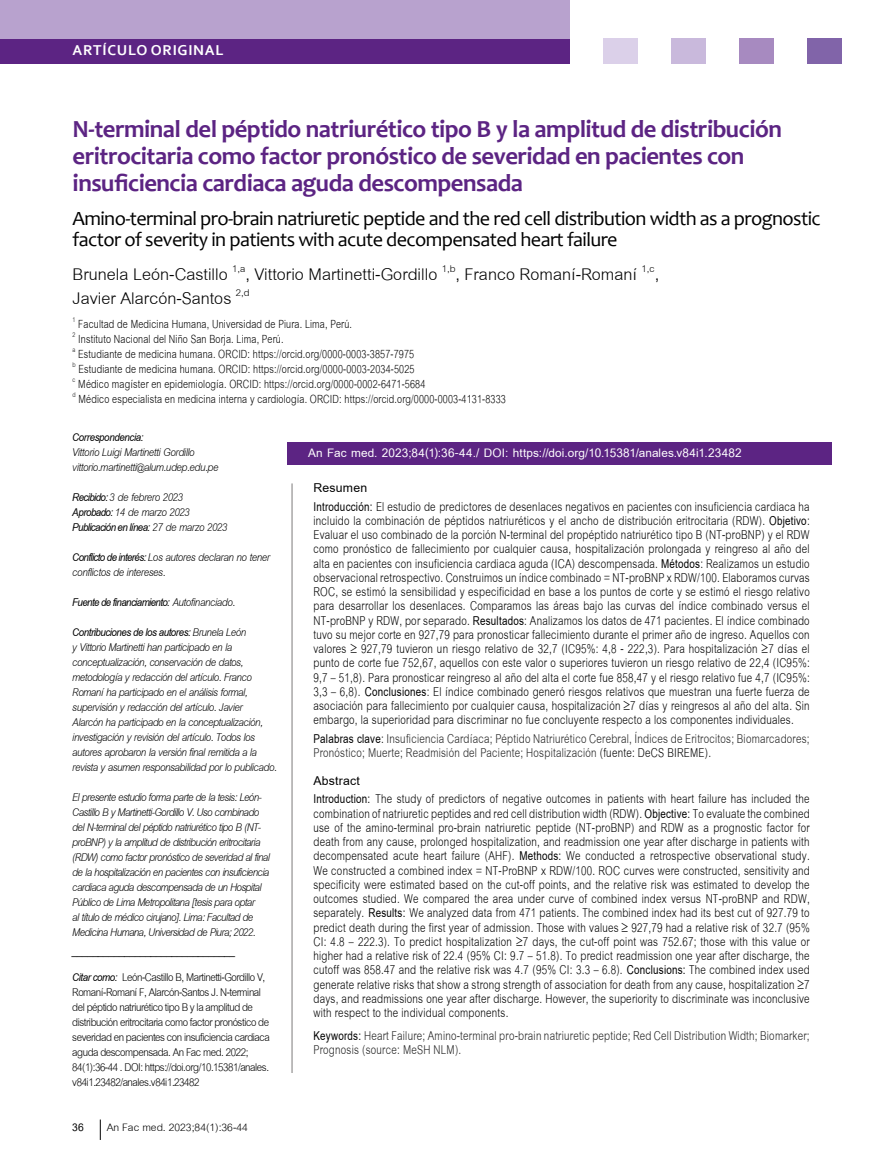
<style>
.page{position:relative;width:893px;height:1174px;background:#fff}
.page>*{position:absolute;margin:0;border:0;box-sizing:border-box;transform-origin:0 0}
.t1{font:700 24.75px/27px "Candara";letter-spacing:-.02em;color:#5c2483}
.t2{font:24.75px/24px "Cordia UPC";color:#000}
.t3{font:20.25px/21px "Candara";letter-spacing:-.03em;color:#000}
.t4{font:18.75px/14.2px "Cordia UPC";letter-spacing:.015em;color:#000;scale:.8 1}
.t5{font:18.75px/14.2px "Cordia UPC";letter-spacing:.015em;color:#212121;scale:.8 1}
.t6{font:700 18px "Cordia UPC";letter-spacing:.005em;color:#fff}
.t7{font:17.25px/15px "Cordia UPC";letter-spacing:.01em;color:#000;scale:.8 1}
.t8{font:italic 16.5px/15px "Cordia UPC";letter-spacing:-.03em;color:#000;scale:.9 1}
.t9{font:16.5px/15px "Cordia UPC";letter-spacing:-.03em;color:#000;scale:.9 1}
.t10{font:italic 700 16.5px/30px "Cordia UPC";letter-spacing:-.03em;color:#000;scale:.9 1}
.t11{font:15.75px "Cordia UPC";color:#000}
.t12{font:700 15.75px "Cordia UPC";color:#000}
.t13{font:700 15px "Corbel";letter-spacing:.05em;color:#fff}
.s1{font-weight:700}
.s2{font-weight:400}
.s3{font-weight:400;font-style:normal}
.s4{font-weight:700;color:#000}
.s5{color:#000}
</style>
<div class="page">
<div style="left:808px;top:38px;width:34px;height:26px;background:#8164a9"></div>
<div style="left:604px;top:38px;width:34px;height:26px;background:#dbd0e9"></div>
<div style="left:672px;top:38px;width:34px;height:26px;background:#c9b9dc"></div>
<div style="left:740px;top:38px;width:34px;height:26px;background:#a78ac0"></div>
<div style="left:0;top:38px;width:570px;height:26px;background:#5c2483"></div>
<div style="left:0;top:0;width:570px;height:38px;background:#b8a2ce"></div>
<svg style="left:100px;top:1119px;width:1px;height:21px"></svg>
<div style="left:287px;top:442px;width:544px;height:23px;background:#5c2483"></div>
<hr style="left:292px;top:483px;width:1px;height:590px;background:#7c7b7b">
<p class="t13" style="left:73px;top:41px;width:153px">ARTÍCULO ORIGINAL</p>
<h1 class="t1" style="left:73px;top:115px;width:711px">N-terminal del péptido natriurético tipo B y la amplitud de distribución eritrocitaria como factor pronóstico de severidad en pacientes con insuficiencia cardiaca aguda descompensada</h1>
<p class="t3" style="left:73px;top:207px;width:750px">Amino-terminal pro-brain natriuretic peptide and the red cell distribution width as a prognostic factor of severity in patients with acute decompensated heart failure</p>
<h1 class="t2" style="left:73px;top:263px;width:588px">Brunela León-Castillo <sup>1,a</sup>, Vittorio Martinetti-Gordillo <sup>1,b</sup>, Franco Romaní-Romaní <sup>1,c</sup>,<br>Javier Alarcón-Santos <sup>2,d</sup></h1>
<p class="t7" style="left:73px;top:316px;width:543px"><sup>1</sup> Facultad de Medicina Humana, Universidad de Piura. Lima, Perú.<br><sup>2</sup> Instituto Nacional del Niño San Borja. Lima, Perú.<br><sup>a</sup> Estudiante de medicina humana. ORCID: https://orcid.org/0000-0003-3857-7975<br><sup>b</sup> Estudiante de medicina humana. ORCID: https://orcid.org/0000-0003-2034-5025<br><sup>c</sup> Médico magíster en epidemiología. ORCID: https://orcid.org/0000-0002-6471-5684<br><sup>d</sup> Médico especialista en medicina interna y cardiología. ORCID: https://orcid.org/0000-0003-4131-8333</p>
<p class="t10" style="left:72px;top:422px;width:81px">Correspondencia:</p>
<p class="t8" style="left:72px;top:444px;width:164px">Vittorio Luigi Martinetti Gordillo vittorio.martinetti@alum.udep.edu.pe</p>
<p class="t8" style="left:72px;top:489px;width:174px"><span class="s1">Recibido:</span> 3 de febrero 2023<br><span class="s1">Aprobado:</span>14 de marzo 2023<br><span class="s1">Publicación en línea:</span> 27 de marzo 2023</p>
<p class="t8" style="left:72px;top:549px;width:221px"><span class="s1">Conflicto de interés:</span> Los autores declaran no tener conflictos de intereses.</p>
<p class="t10" style="left:72px;top:587px;width:195px">Fuente de financiamiento: <span class="s2">Autofinanciado.<br></span>Contribuciones de los autores: <span class="s2">Brunela León</span></p>
<p class="t8" style="left:72px;top:639px;width:229px">y Vittorio Martinetti han participado en la conceptualización, conservación de datos, metodología y redacción del artículo. Franco Romaní ha participado en el análisis formal, supervisión y redacción del artículo. Javier Alarcón ha participado en la conceptualización, investigación y revisión del artículo. Todos los autores aprobaron la versión final remitida a la revista y asumen responsabilidad por lo publicado.</p>
<p class="t8" style="left:72px;top:789px;width:221px">El presente estudio forma parte de la tesis: León-Castillo B y Martinetti-Gordillo V. Uso combinado del N-terminal del péptido natriurético tipo B (NT&shy;proBNP) y la amplitud de distribución eritrocitaria (RDW) como factor pronóstico de severidad al final de la hospitalización en pacientes con insuficiencia cardiaca aguda descompensada de un Hospital Público de Lima Metropolitana [tesis para optar<br>al título de médico cirujano]. Lima: Facultad de Medicina Humana, Universidad de Piura; 2022.</p>
<p class="t10" style="left:72px;top:938px;width:216px;line-height:25.5px">_______________________________<br>Citar como: <span class="s3">León-Castillo B, Martinetti-Gordillo V,</span></p>
<p class="t9" style="left:72px;top:984px;width:221px">Romaní-Romaní F, Alarcón-Santos J. N-terminal del péptido natriurético tipo B y la amplitud de distribución eritrocitaria como factor pronóstico de severidad en pacientes con insuficiencia cardiaca aguda descompensada. An Fac med. 2022; 84(1):36-44 . DOI: https://doi.org/10.15381/anales. v84i1.23482/anales.v84i1.23482</p>
<p class="t12" style="left:72px;top:1118px;width:13px">36</p>
<p class="t11" style="left:107px;top:1117px;width:143px">An Fac med. 2023;84(1):36-44</p>
<p class="t6" style="left:308px;top:442px;width:435px">An Fac med. 2023;84(1):36-44./ DOI: https://doi.org/10.15381/anales.v84i1.23482</p>
<p class="t4" style="left:313px;top:479px;width:622px;line-height:18.5px"><span class="s1">Resumen<br>Introducción:</span> El estudio de predictores de desenlaces negativos en pacientes con insuficiencia cardiaca ha</p>
<p class="t4" style="left:313px;top:514px;width:622px;text-align:justify">incluido la combinación de péptidos natriuréticos y el ancho de distribución eritrocitaria (RDW). <span class="s1">Objetivo</span>:<br>Evaluar el uso combinado de la porción N-terminal del propéptido natriurético tipo B (NT-proBNP) y el RDW como pronóstico de fallecimiento por cualquier causa, hospitalización prolongada y reingreso al año del alta en pacientes con insuficiencia cardiaca aguda (ICA) descompensada. <span class="s1">Métodos</span>: Realizamos un estudio observacional retrospectivo. Construimos un índice combinado = NT-proBNP x RDW/100. Elaboramos curvas ROC, se estimó la sensibilidad y especificidad en base a los puntos de corte y se estimó el riesgo relativo para desarrollar los desenlaces. Comparamos las áreas bajo las curvas del índice combinado versus el NT-proBNP y RDW, por separado. <span class="s1">Resultados</span>: Analizamos los datos de 471 pacientes. El índice combinado tuvo su mejor corte en 927,79 para pronosticar fallecimiento durante el primer año de ingreso. Aquellos con valores ≥ 927,79 tuvieron un riesgo relativo de 32,7 (IC95%: 4,8 - 222,3). Para hospitalización ≥7 días el punto de corte fue 752,67, aquellos con este valor o superiores tuvieron un riesgo relativo de 22,4 (IC95%:<br>9,7 – 51,8). Para pronosticar reingreso al año del alta el corte fue 858,47 y el riesgo relativo fue 4,7 (IC95%:<br>3,3 – 6,8). <span class="s1">Conclusiones</span>: El índice combinado generó riesgos relativos que muestran una fuerte fuerza de asociación para fallecimiento por cualquier causa, hospitalización ≥7 días y reingresos al año del alta. Sin embargo, la superioridad para discriminar no fue concluyente respecto a los componentes individuales.</p>
<p class="t5" style="left:313px;top:732px;width:622px"><span class="s4">Palabras clave</span><span class="s5">:</span> Insuficiencia Cardíaca; Péptido Natriurético Cerebral, Índices de Eritrocitos; Biomarcadores;<br>Pronóstico; Muerte; Readmisión del Paciente; Hospitalización <span class="s5">(fuente: DeCS BIREME).</span></p>
<p class="t4" style="left:313px;top:772px;width:622px;line-height:18.5px"><span class="s1">Abstract<br>Introduction:</span> The study of predictors of negative outcomes in patients with heart failure has included the</p>
<p class="t4" style="left:313px;top:806px;width:622px;text-align:justify">combination of natriuretic peptides and red cell distribution width (RDW). <span class="s1">Objective:</span> To evaluate the combined use of the amino-terminal pro-brain natriuretic peptide (NT-proBNP) and RDW as a prognostic factor for death from any cause, prolonged hospitalization, and readmission one year after discharge in patients with decompensated acute heart failure (AHF). <span class="s1">Methods:</span> We conducted a retrospective observational study.<br>We constructed a combined index = NT-ProBNP x RDW/100. ROC curves were constructed, sensitivity and specificity were estimated based on the cut-off points, and the relative risk was estimated to develop the outcomes studied. We compared the area under curve of combined index versus NT-proBNP and RDW, separately. <span class="s1">Results:</span> We analyzed data from 471 patients. The combined index had its best cut of 927.79 to predict death during the first year of admission. Those with values ≥ 927,79 had a relative risk of 32.7 (95% CI: 4.8 – 222.3). To predict hospitalization ≥7 days, the cut-off point was 752.67; those with this value or higher had a relative risk of 22.4 (95% CI: 9.7 – 51.8). To predict readmission one year after discharge, the cutoff was 858.47 and the relative risk was 4.7 (95% CI: 3.3 – 6.8). <span class="s1">Conclusions:</span> The combined index used generate relative risks that show a strong strength of association for death from any cause, hospitalization ≥7 days, and readmissions one year after discharge. However, the superiority to discriminate was inconclusive with respect to the individual components.</p>
<p class="t5" style="left:313px;top:1029px;width:622px"><span class="s4">Keywords:</span> Heart Failure; Amino-terminal pro-brain natriuretic peptide; Red Cell Distribution Width; Biomarker;<br>Prognosis (source: MeSH NLM).</p>
</div>
